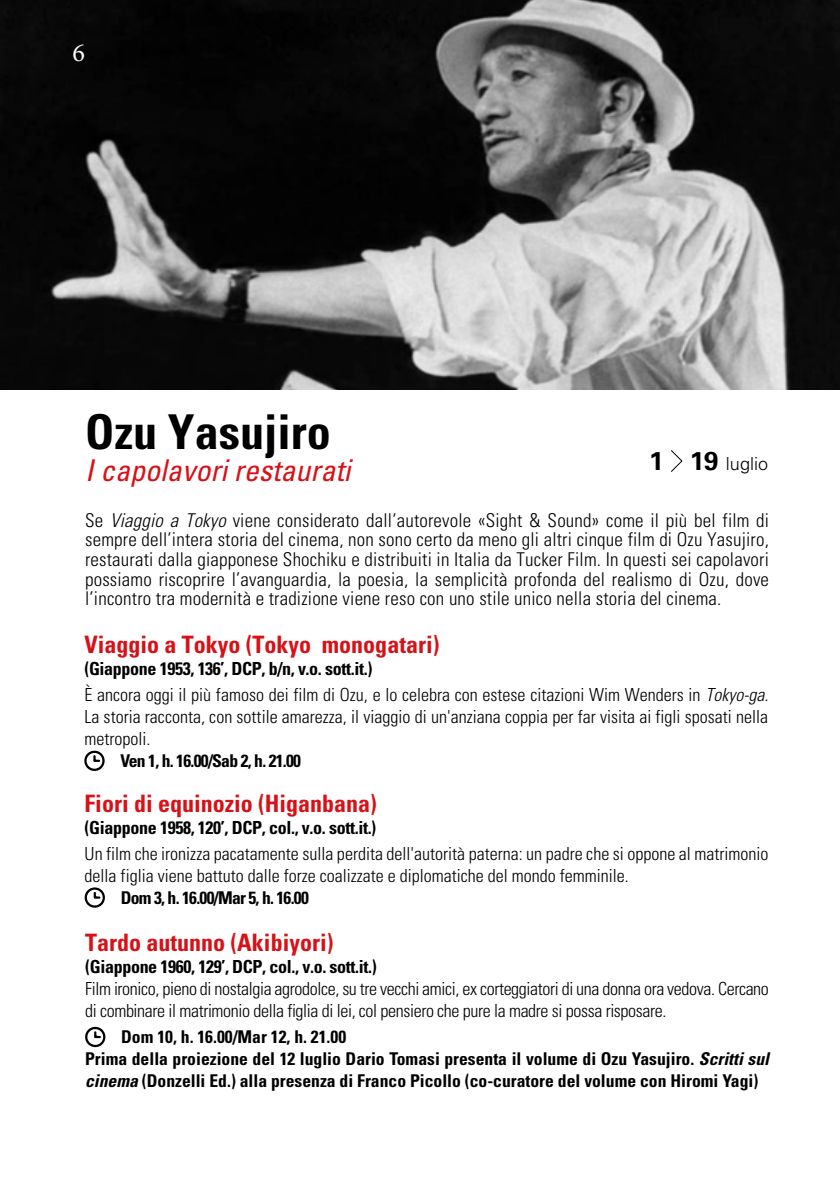
<style>
.page{position:relative;width:840px;height:1191px;background:#fff}
.page>*{position:absolute;margin:0;border:0;box-sizing:border-box;transform-origin:0 0}
.t1{font:700 condensed 48px "Univers";color:#000}
.t2{font:italic condensed 30px "Univers";color:#d71117}
.t3{font:26px "Minion Pro";color:#fff}
.t4{font:700 condensed 24px "Univers";color:#d71117}
.t5{font:300 condensed 19px/19.6px "Univers";letter-spacing:.01em;color:#000;text-align:justify}
.t6{font:300 condensed 18px/22px "Univers";color:#000}
.t7{font:300 condensed 18px/22px "Univers";letter-spacing:-.02em;color:#000}
.t8{font:700 condensed 18px "Univers";letter-spacing:-.02em;color:#000}
.t9{font:300 18px "Univers";color:#000}
.t10{font:700 condensed 17.6px/22px "Univers";color:#000}
.t11{font:700 condensed 17.6px "Univers";letter-spacing:-.04em;color:#000}
.s1{font-weight:700;font-size:26px}
.s2{font-style:italic}
.s3{font-weight:700}
</style>
<div class="page">
<img style="left:0;top:0;width:839px;height:389px">
<svg style="left:671px;top:450px;width:12px;height:22px"></svg>
<h3 class="t3" style="left:72px;top:35px;width:14px">6</h3>
<h1 class="t1" style="left:85px;top:402px;width:247px">Ozu Yasujiro</h1>
<h2 class="t2" style="left:85px;top:451px;width:266px">I capolavori restaurati</h2>
<p class="t9" style="left:648px;top:453px;width:120px"><span class="s1">1 19</span> luglio</p>
<p class="t5" style="left:85px;top:510px;width:685px">Se <span class="s2">Viaggio a Tokyo</span> viene considerato dall’autorevole «Sight &amp; Sound» come il più bel film di sempre dell’intera storia del cinema, non sono certo da meno gli altri cinque film di Ozu Yasujiro, restaurati dalla giapponese Shochiku e distribuiti in Italia da Tucker Film. In questi sei capolavori possiamo riscoprire l’avanguardia, la poesia, la semplicità profonda del realismo di Ozu, dove l’incontro tra modernità e tradizione viene reso con uno stile unico nella storia del cinema.</p>
<p class="t4" style="left:84px;top:629px;width:356px">Viaggio a Tokyo (Tokyoō monogatari)</p>
<p class="t6" style="left:84px;top:655px;width:685px;line-height:26px"><span class="s3">(Giappone 1953, 136’, DCP, b/n, v.o. sott.it.)<br></span>È ancora oggi il più famoso dei film di Ozu, e lo celebra con estese citazioni Wim Wenders in <span class="s2">Tokyo-ga.</span></p>
<p class="t6" style="left:84px;top:705px;width:685px">La storia racconta, con sottile amarezza, il viaggio di un'anziana coppia per far visita ai figli sposati nella metropoli.</p>
<p class="t11" style="left:120px;top:750px;width:182px">Ven 1, h. 16.00/Sab 2, h. 21.00</p>
<p class="t4" style="left:85px;top:788px;width:294px">Fiori di equinozio (Higanbana)</p>
<p class="t8" style="left:85px;top:816px;width:293px">(Giappone 1958, 120’, DCP, col., v.o. sott.it.)</p>
<p class="t6" style="left:85px;top:842px;width:685px">Un film che ironizza pacatamente sulla perdita dell'autorità paterna: un padre che si oppone al matrimonio della figlia viene battuto dalle forze coalizzate e diplomatiche del mondo femminile.</p>
<p class="t11" style="left:121px;top:886px;width:189px">Dom 3, h. 16.00/Mar 5, h. 16.00</p>
<p class="t4" style="left:85px;top:927px;width:249px">Tardo autunno (Akibiyori)</p>
<p class="t8" style="left:85px;top:955px;width:293px">(Giappone 1960, 129’, DCP, col., v.o. sott.it.)</p>
<p class="t7" style="left:85px;top:977px;width:685px">Film ironico, pieno di nostalgia agrodolce, su tre vecchi amici, ex corteggiatori di una donna ora vedova. Cercano di combinare il matrimonio della figlia di lei, col pensiero che pure la madre si possa risposare.</p>
<p class="t10" style="left:85px;top:1025px;width:685px;text-indent:36px">Dom 10, h. 16.00/Mar 12, h. 21.00<br>Prima della proiezione del 12 luglio Dario Tomasi presenta il volume di Ozu Yasujiro. <span class="s2">Scritti sul cinema</span> (Donzelli Ed.) alla presenza di Franco Picollo (co-curatore del volume con Hiromi Yagi)</p>
</div>
